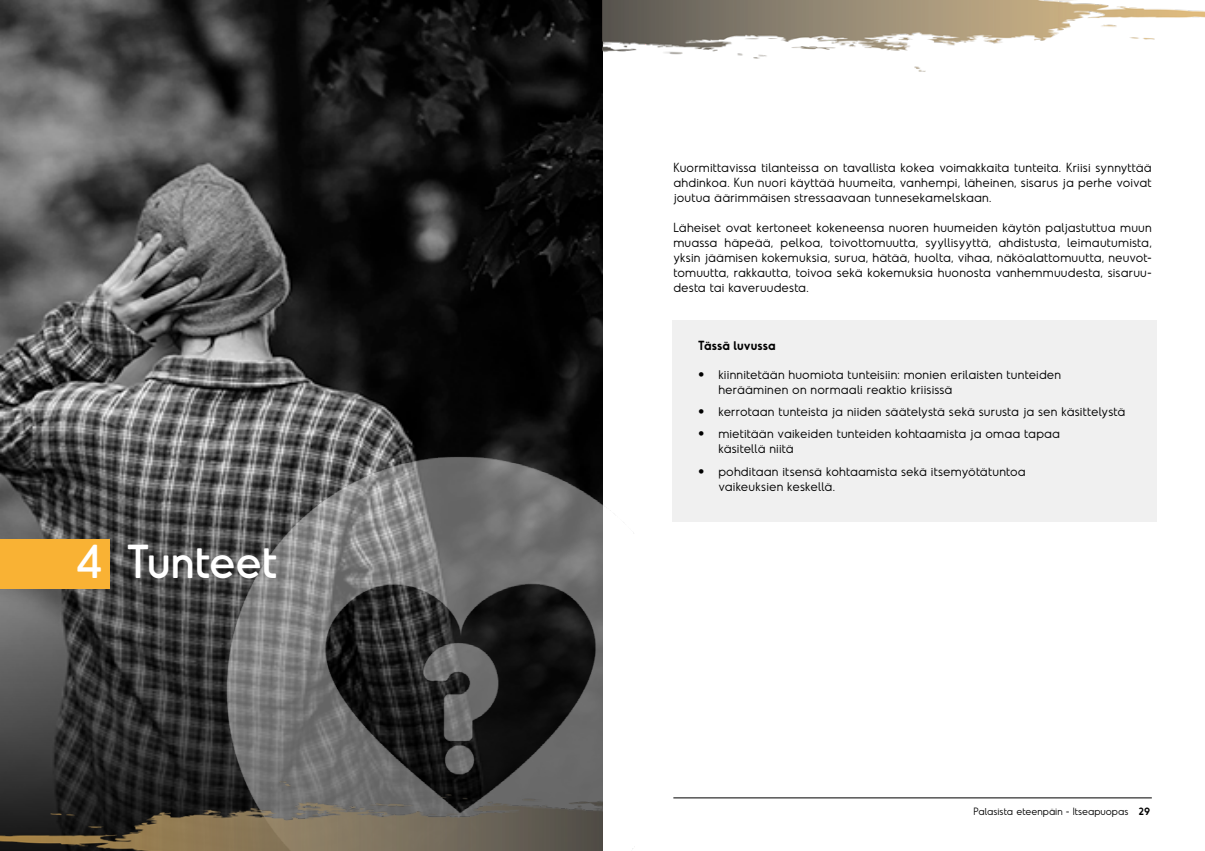
<style>
.page{position:relative;width:1205px;height:851px;background:#fff}
.page>*{position:absolute;margin:0;border:0;box-sizing:border-box;transform-origin:0 0}
.t1{font:45px "Odudo Soft";letter-spacing:-.005em;color:#fff}
.t2{font:300 12.5px/15px "Odudo Soft";letter-spacing:.01em;color:#000}
.t3{font:600 12.5px "Odudo Soft";letter-spacing:.005em;color:#000}
.t4{font:300 10px "Odudo Soft";color:#000}
.s1{font-size:18.75px}
.s2{font-weight:600}
</style>
<div class="page">
<hr style="left:673px;top:797px;width:479px;height:1px;background:#000">
<img style="left:0;top:0;width:602px;height:467px">
<svg style="left:0;top:467px;width:110px;height:297px;background:#494948"></svg>
<img style="left:110px;top:345px;width:523px;height:505px">
<div style="left:672px;top:320px;width:485px;height:201px;background:#f0f0f0"></div>
<div style="left:0;top:539px;width:109px;height:49px;background:#f9b234"></div>
<img style="left:602px;top:0;width:603px;height:89px">
<img style="left:0;top:764px;width:602px;height:86px">
<h1 class="t1" style="left:75px;top:533px;width:204px">4 Tunteet</h1>
<p class="t2" style="left:673px;top:160px;width:480px;text-align:justify">Kuormittavissa tilanteissa on tavallista kokea voimakkaita tunteita. Kriisi synnyttää ahdinkoa. Kun nuori käyttää huumeita, vanhempi, läheinen, sisarus ja perhe voivat joutua äärimmäisen stressaavaan tunnesekamelskaan.</p>
<p class="t2" style="left:673px;top:219px;width:480px;text-align:justify">Läheiset ovat kertoneet kokeneensa nuoren huumeiden käytön paljastuttua muun muassa häpeää, pelkoa, toivottomuutta, syyllisyyttä, ahdistusta, leimautumista, yksin jäämisen kokemuksia, surua, hätää, huolta, vihaa, näköalattomuutta, neuvot&shy;tomuutta, rakkautta, toivoa sekä kokemuksia huonosta vanhemmuudesta, sisaruu&shy;desta tai kaveruudesta.</p>
<p class="t3" style="left:698px;top:337px;width:79px">Tässä luvussa</p>
<p class="t2" style="left:718px;top:367px;width:344px;text-indent:-20px"><span class="s1">•</span> kiinnitetään huomiota tunteisiin: monien erilaisten tunteiden herääminen on normaali reaktio kriisissä</p>
<p class="t2" style="left:698px;top:404px;width:429px"><span class="s1">•</span> kerrotaan tunteista ja niiden säätelystä sekä surusta ja sen käsittelystä</p>
<p class="t2" style="left:718px;top:426px;width:343px;text-indent:-20px"><span class="s1">•</span> mietitään vaikeiden tunteiden kohtaamista ja omaa tapaa käsitellä niitä</p>
<p class="t2" style="left:718px;top:463px;width:309px;text-indent:-20px"><span class="s1">•</span> pohditaan itsensä kohtaamista sekä itsemyötätuntoa vaikeuksien keskellä.</p>
<p class="t4" style="left:973px;top:804px;width:178px">Palasista eteenpäin - Itseapuopas <span class="s2">29</span></p>
</div>
